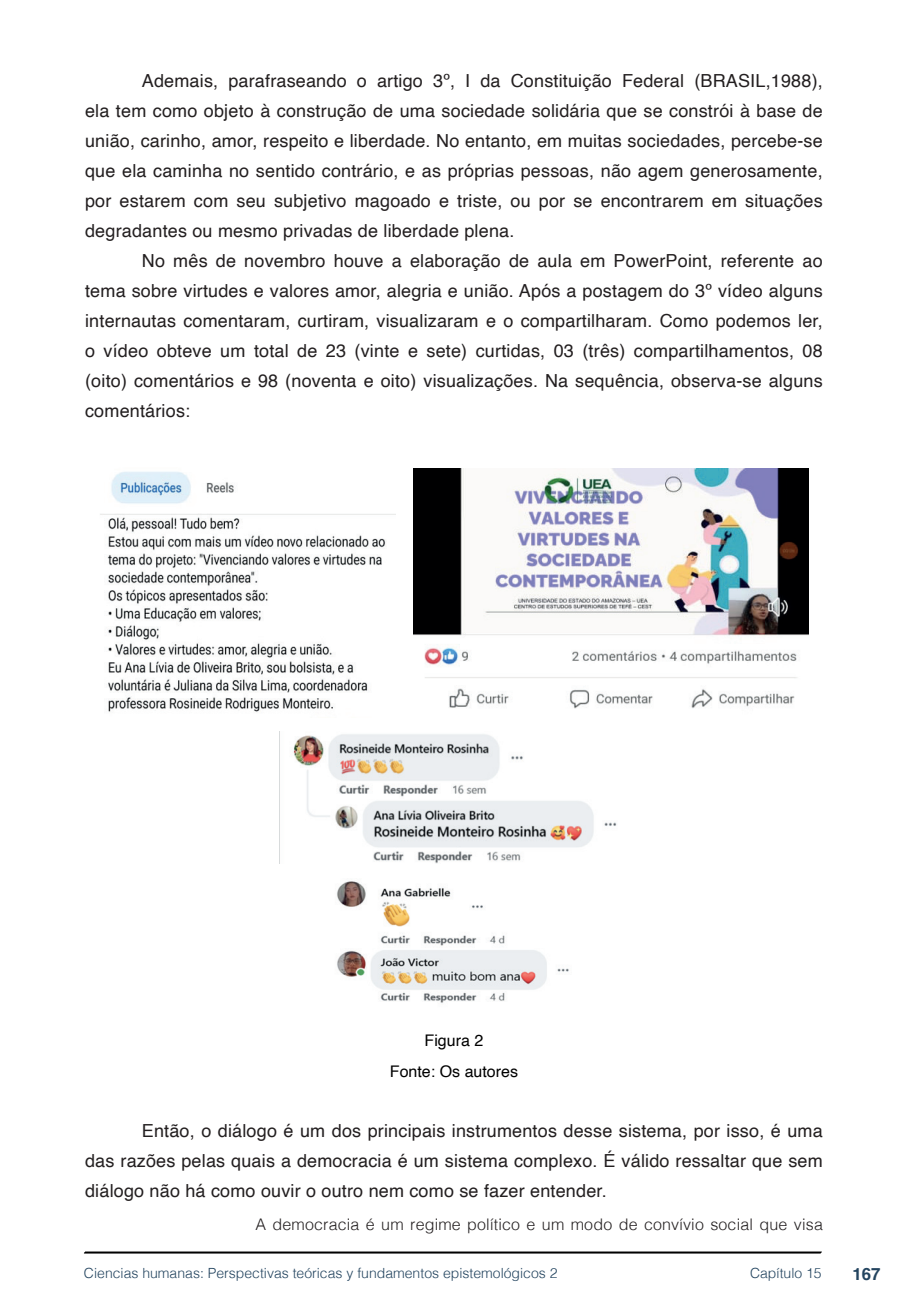
<style>
.page{position:relative;width:908px;height:1304px;background:#fff}
.page>*{position:absolute;margin:0;border:0;box-sizing:border-box;transform-origin:0 0}
.txt{font:18px/30px "Helvetica";letter-spacing:.01em;color:#231f20;text-align:justify}
.t1{font:700 16.8px "Helvetica";color:#23445f}
.citacoes{font:300 16px "Helvetica";letter-spacing:.01em;color:#231f20}
.imagens_graf_tab{font:16px "Helvetica";color:#000}
.t2{font:300 14px "Helvetica";color:#23445f}
</style>
<div class="page">
<svg style="left:84px;top:1251px;width:737px;height:3px;background:#515151"></svg>
<img style="left:100px;top:471px;width:295px;height:241px">
<img style="left:413px;top:468px;width:394px;height:241px">
<img style="left:279px;top:732px;width:338px;height:132px">
<img style="left:337px;top:881px;width:232px;height:122px">
<p class="txt" style="left:85px;top:66px;width:738px;text-indent:57px">Ademais, parafraseando o artigo 3º, I da Constituição Federal (BRASIL,1988), ela tem como objeto à construção de uma sociedade solidária que se constrói à base de união, carinho, amor, respeito e liberdade. No entanto, em muitas sociedades, percebe-se que ela caminha no sentido contrário, e as próprias pessoas, não agem generosamente, por estarem com seu subjetivo magoado e triste, ou por se encontrarem em situações degradantes ou mesmo privadas de liberdade plena.</p>
<p class="txt" style="left:85px;top:246px;width:738px;text-indent:57px">No mês de novembro houve a elaboração de aula em PowerPoint, referente ao tema sobre virtudes e valores amor, alegria e união. Após a postagem do 3º vídeo alguns internautas comentaram, curtiram, visualizaram e o compartilharam. Como podemos ler, o vídeo obteve um total de 23 (vinte e sete) curtidas, 03 (três) compartilhamentos, 08 (oito) comentários e 98 (noventa e oito) visualizações. Na sequência, observa-se alguns comentários:</p>
<p class="imagens_graf_tab" style="left:424px;top:1028px;width:60px">Figura 2</p>
<p class="imagens_graf_tab" style="left:390px;top:1059px;width:130px">Fonte: Os autores</p>
<p class="txt" style="left:85px;top:1116px;width:738px;text-indent:57px">Então, o diálogo é um dos principais instrumentos desse sistema, por isso, é uma das razões pelas quais a democracia é um sistema complexo. É válido ressaltar que sem diálogo não há como ouvir o outro nem como se fazer entender.</p>
<p class="citacoes" style="left:255px;top:1211px;width:568px">A democracia é um regime político e um modo de convívio social que visa</p>
<p class="t2" style="left:84px;top:1261px;width:475px">Ciencias humanas: Perspectivas teóricas y fundamentos epistemológicos 2</p>
<p class="t2" style="left:749px;top:1261px;width:73px">Capítulo 15</p>
<p class="t1" style="left:851px;top:1264px;width:30px">167</p>
</div>
